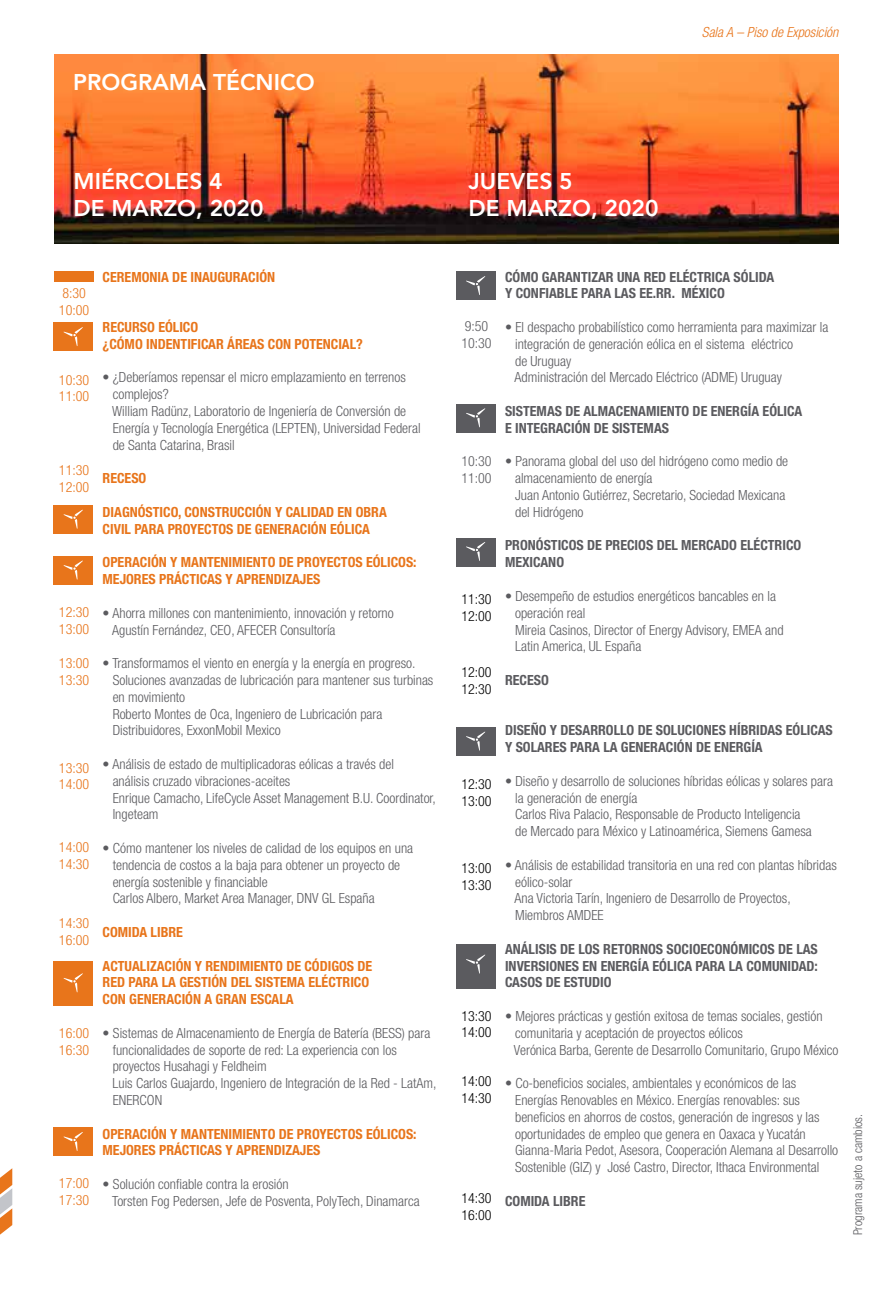
<style>
.page{position:relative;width:893px;height:1290px;background:#fff}
.page>*{position:absolute;margin:0;border:0;box-sizing:border-box;transform-origin:0 0}
.t1{font:800 22.75px/27.3px "Avenir";color:#fff}
.t2{font:300 condensed 14px/16.8px "Helvetica Neue LT Std";color:#5b5b5f}
.t3{font:700 condensed 14px/16.8px "Helvetica Neue LT Std";color:#e8751b}
.t4{font:700 condensed 14px/16.8px "Helvetica Neue LT Std";color:#5b5b5f}
.t5{font:300 condensed 14px/16.8px "Helvetica Neue LT Std";color:#e8751b}
.t6{font:300 condensed 14px/16.8px "Helvetica Neue LT Std";color:#000}
.t7{font:italic 300 condensed 14px "Helvetica Neue LT Std";color:#e8751b}
.t8{font:300 condensed 12.25px "Helvetica Neue LT Std";color:#5b5b5f}
</style>
<div class="page">
<img style="left:55px;top:55px;width:783px;height:188px">
<div style="left:55px;top:272px;width:39px;height:10px;background:#e8751b"></div>
<div style="left:54px;top:272px;width:39px;height:10px;background:#e8751b"></div>
<div style="left:54px;top:322px;width:39px;height:29px;background:#e8751b"></div>
<div style="left:456px;top:272px;width:39px;height:28px;background:#5b5b5f"></div>
<div style="left:54px;top:505px;width:39px;height:28px;background:#e8751b"></div>
<div style="left:456px;top:404px;width:39px;height:29px;background:#5b5b5f"></div>
<div style="left:456px;top:538px;width:39px;height:29px;background:#5b5b5f"></div>
<div style="left:54px;top:556px;width:39px;height:28px;background:#e8751b"></div>
<div style="left:456px;top:727px;width:39px;height:28px;background:#5b5b5f"></div>
<div style="left:456px;top:944px;width:39px;height:44px;background:#5b5b5f"></div>
<div style="left:54px;top:1127px;width:39px;height:28px;background:#e8751b"></div>
<div style="left:54px;top:961px;width:39px;height:44px;background:#e8751b"></div>
<svg style="left:64px;top:327px;width:19px;height:19px"></svg>
<svg style="left:466px;top:276px;width:19px;height:19px"></svg>
<svg style="left:466px;top:408px;width:19px;height:19px"></svg>
<svg style="left:466px;top:542px;width:19px;height:19px"></svg>
<svg style="left:466px;top:732px;width:19px;height:19px"></svg>
<svg style="left:466px;top:954px;width:19px;height:19px"></svg>
<svg style="left:64px;top:510px;width:19px;height:19px"></svg>
<svg style="left:64px;top:560px;width:19px;height:19px"></svg>
<svg style="left:64px;top:973px;width:19px;height:19px"></svg>
<svg style="left:64px;top:1132px;width:19px;height:19px"></svg>
<svg style="left:0;top:1168px;width:12px;height:66px"></svg>
<h1 class="t1" style="left:73px;top:68px;width:243px">PROGRAMA TÉCNICO</h1>
<p class="t7" style="left:702px;top:25px;width:138px">Sala A – Piso de Exposición</p>
<h1 class="t1" style="left:74px;top:167px;width:191px">MIÉRCOLES 4<br>DE MARZO, 2020</h1>
<h1 class="t1" style="left:469px;top:167px;width:191px">JUEVES 5<br>DE MARZO, 2020</h1>
<p class="t5" style="left:59px;top:284px;width:32px">8:30<br>10:00</p>
<p class="t5" style="left:59px;top:371px;width:32px">10:30<br>11:00</p>
<p class="t5" style="left:59px;top:462px;width:32px">11:30<br>12:00</p>
<p class="t5" style="left:59px;top:603px;width:32px">12:30<br>13:00</p>
<p class="t5" style="left:59px;top:655px;width:32px">13:00<br>13:30</p>
<p class="t5" style="left:59px;top:759px;width:32px">13:30<br>14:00</p>
<p class="t5" style="left:59px;top:839px;width:32px">14:00<br>14:30</p>
<p class="t5" style="left:59px;top:915px;width:32px">14:30<br>16:00</p>
<p class="t5" style="left:59px;top:1024px;width:32px">16:00<br>16:30</p>
<p class="t5" style="left:59px;top:1175px;width:32px">17:00<br>17:30</p>
<p class="t3" style="left:103px;top:268px;width:174px">CEREMONIA DE INAUGURACIÓN</p>
<p class="t3" style="left:103px;top:318px;width:262px">RECURSO EÓLICO<br>¿CÓMO INDENTIFICAR ÁREAS CON POTENCIAL?</p>
<p class="t2" style="left:112px;top:369px;width:310px;text-indent:-10px">• ¿Deberíamos repensar el micro emplazamiento en terrenos complejos?<br>William Radünz, Laboratorio de Ingeniería de Conversión de Energía y Tecnología Energética (LEPTEN), Universidad Federal de Santa Catarina, Brasil</p>
<p class="t3" style="left:103px;top:470px;width:45px">RECESO</p>
<p class="t3" style="left:103px;top:503px;width:286px">DIAGNÓSTICO, CONSTRUCCIÓN Y CALIDAD EN OBRA<br>CIVIL PARA PROYECTOS DE GENERACIÓN EÓLICA</p>
<p class="t3" style="left:103px;top:554px;width:316px">OPERACIÓN Y MANTENIMIENTO DE PROYECTOS EÓLICOS:<br>MEJORES PRÁCTICAS Y APRENDIZAJES</p>
<p class="t2" style="left:112px;top:604px;width:283px;text-indent:-10px">• Ahorra millones con mantenimiento, innovación y retorno<br>Agustín Fernández, CEO, AFECER Consultoría</p>
<p class="t2" style="left:113px;top:655px;width:322px;text-indent:-10px">• Transformamos el viento en energía y la energía en progreso.<br>Soluciones avanzadas de lubricación para mantener sus turbinas en movimiento<br>Roberto Montes de Oca, Ingeniero de Lubricación para Distribuidores, ExxonMobil Mexico</p>
<p class="t2" style="left:113px;top:755px;width:325px;text-indent:-10px">• Análisis de estado de multiplicadoras eólicas a través del<br>análisis cruzado vibraciones-aceites<br>Enrique Camacho, LifeCycle Asset Management B.U. Coordinator, Ingeteam</p>
<p class="t2" style="left:113px;top:839px;width:302px;text-indent:-10px">• Cómo mantener los niveles de calidad de los equipos en una tendencia de costos a la baja para obtener un proyecto de energía sostenible y financiable<br>Carlos Albero, Market Area Manager, DNV GL España</p>
<p class="t3" style="left:103px;top:923px;width:82px">COMIDA LIBRE</p>
<p class="t3" style="left:103px;top:957px;width:271px">ACTUALIZACIÓN Y RENDIMIENTO DE CÓDIGOS DE<br>RED PARA LA GESTIÓN DEL SISTEMA ELÉCTRICO<br>CON GENERACIÓN A GRAN ESCALA</p>
<p class="t2" style="left:113px;top:1024px;width:325px;text-indent:-10px">• Sistemas de Almacenamiento de Energía de Batería (BESS) para funcionalidades de soporte de red: La experiencia con los proyectos Husahagi y Feldheim<br>Luis Carlos Guajardo, Ingeniero de Integración de la Red - LatAm, ENERCON</p>
<p class="t3" style="left:103px;top:1125px;width:316px">OPERACIÓN Y MANTENIMIENTO DE PROYECTOS EÓLICOS:<br>MEJORES PRÁCTICAS Y APRENDIZAJES</p>
<p class="t2" style="left:112px;top:1175px;width:309px;text-indent:-10px">• Solución confiable contra la erosión<br>Torsten Fog Pedersen, Jefe de Posventa, PolyTech, Dinamarca</p>
<p class="t2" style="left:461px;top:318px;width:32px">9:50<br>10:30</p>
<p class="t2" style="left:461px;top:452px;width:32px">10:30<br>11:00</p>
<p class="t6" style="left:461px;top:590px;width:32px">11:30<br>12:00</p>
<p class="t6" style="left:461px;top:664px;width:32px">12:00<br>12:30</p>
<p class="t6" style="left:461px;top:776px;width:32px">12:30<br>13:00</p>
<p class="t6" style="left:461px;top:860px;width:32px">13:00<br>13:30</p>
<p class="t6" style="left:461px;top:1007px;width:32px">13:30<br>14:00</p>
<p class="t6" style="left:461px;top:1073px;width:32px">14:00<br>14:30</p>
<p class="t6" style="left:461px;top:1189px;width:32px">14:30<br>16:00</p>
<p class="t4" style="left:505px;top:268px;width:271px">CÓMO GARANTIZAR UNA RED ELÉCTRICA SÓLIDA<br>Y CONFIABLE PARA LAS EE.RR. MÉXICO</p>
<p class="t2" style="left:515px;top:319px;width:315px;text-indent:-10px">• El despacho probabilístico como herramienta para maximizar la integración de generación eólica en el sistema eléctrico<br>de Uruguay<br>Administración del Mercado Eléctrico (ADME) Uruguay</p>
<p class="t4" style="left:505px;top:402px;width:299px">SISTEMAS DE ALMACENAMIENTO DE ENERGÍA EÓLICA<br>E INTEGRACIÓN DE SISTEMAS</p>
<p class="t2" style="left:515px;top:453px;width:275px;text-indent:-10px">• Panorama global del uso del hidrógeno como medio de almacenamiento de energía<br>Juan Antonio Gutiérrez, Secretario, Sociedad Mexicana del Hidrógeno</p>
<p class="t4" style="left:505px;top:537px;width:298px">PRONÓSTICOS DE PRECIOS DEL MERCADO ELÉCTRICO<br>MEXICANO</p>
<p class="t2" style="left:515px;top:587px;width:270px;text-indent:-10px">• Desempeño de estudios energéticos bancables en la operación real<br>Mireia Casinos, Director of Energy Advisory, EMEA and Latin America, UL España</p>
<p class="t4" style="left:505px;top:671px;width:45px">RECESO</p>
<p class="t4" style="left:505px;top:722px;width:329px">DISEÑO Y DESARROLLO DE SOLUCIONES HÍBRIDAS EÓLICAS<br>Y SOLARES PARA LA GENERACIÓN DE ENERGÍA</p>
<p class="t2" style="left:515px;top:772px;width:319px;text-indent:-10px">• Diseño y desarrollo de soluciones híbridas eólicas y solares para la generación de energía<br>Carlos Riva Palacio, Responsable de Producto Inteligencia<br>de Mercado para México y Latinoamérica, Siemens Gamesa</p>
<p class="t2" style="left:515px;top:856px;width:324px;text-indent:-10px">• Análisis de estabilidad transitoria en una red con plantas híbridas eólico-solar<br>Ana Victoria Tarín, Ingeniero de Desarrollo de Proyectos, Miembros AMDEE</p>
<p class="t4" style="left:505px;top:940px;width:314px;text-align:justify">ANÁLISIS DE LOS RETORNOS SOCIOECONÓMICOS DE LAS INVERSIONES EN ENERGÍA EÓLICA PARA LA COMUNIDAD:<br>CASOS DE ESTUDIO</p>
<p class="t2" style="left:514px;top:1007px;width:326px;text-indent:-9px">• Mejores prácticas y gestión exitosa de temas sociales, gestión comunitaria y aceptación de proyectos eólicos<br>Verónica Barba, Gerente de Desarrollo Comunitario, Grupo México</p>
<p class="t2" style="left:515px;top:1075px;width:325px;text-indent:-10px">• Co-beneficios sociales, ambientales y económicos de las Energías Renovables en México. Energías renovables: sus beneficios en ahorros de costos, generación de ingresos y las oportunidades de empleo que genera en Oaxaca y Yucatán Gianna-Maria Pedot, Asesora, Cooperación Alemana al Desarrollo Sostenible (GIZ) y José Castro, Director, Ithaca Environmental</p>
<p class="t4" style="left:505px;top:1192px;width:82px">COMIDA LIBRE</p>
<p class="t8" style="left:851px;top:1235px;width:123px;rotate:-90deg">Programa sujeto a cambios.</p>
</div>
